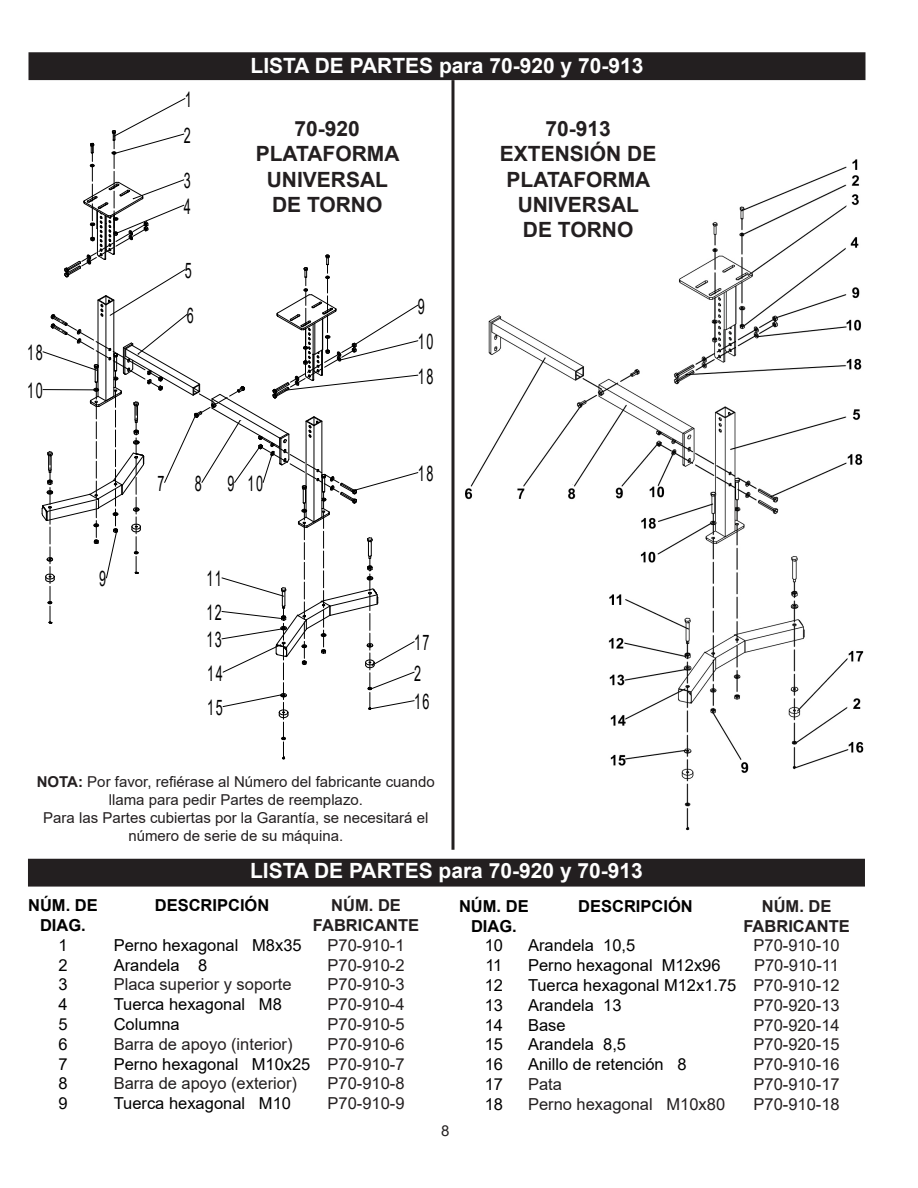
<style>
.page{position:relative;width:918px;height:1188px;background:#fff}
.page>*{position:absolute;margin:0;border:0;box-sizing:border-box;transform-origin:0 0}
.t1{font:21.45px/35.5px "Arial";letter-spacing:.125em;color:#000;scale:.59 1}
.t2{font:700 21px "Arial";color:#231f20}
.t3{font:700 21px "Arial";color:#fff}
.t4{font:16.5px "Arial";color:#231f20}
.t5{font:16.5px "Arial";color:#000}
.t6{font:700 16.5px/19.8px "Arial";color:#000;text-align:center}
.t7{font:700 16.5px "Arial";color:#231f20}
.t8{font:15px/18px "Arial";color:#231f20;text-align:center}
.s1{font-weight:700}
</style>
<div class="page">
<svg style="left:42px;top:98px;width:377px;height:661px"></svg>
<div style="left:29px;top:860px;width:835px;height:26px;background:#231f20"></div>
<div style="left:28px;top:859px;width:837px;height:28px;border:2px solid #231f20"></div>
<div style="left:29px;top:53px;width:836px;height:26px;background:#231f20"></div>
<div style="left:28px;top:52px;width:837px;height:28px;border:2px solid #231f20"></div>
<img style="left:465px;top:159px;width:399px;height:672px">
<hr style="left:451px;top:80px;width:3px;height:770px;background:#231f20">
<p class="t1" style="left:27px;top:335px;width:28px">18</p>
<p class="t1" style="left:27px;top:373px;width:28px">10</p>
<p class="t1" style="left:184px;top:82px;width:15px">1<br>2</p>
<p class="t1" style="left:184px;top:168px;width:13px;line-height:25.3px">3<br>4</p>
<p class="t1" style="left:185px;top:248px;width:17px;line-height:44.8px">5<br>6</p>
<p class="t3" style="left:251px;top:51px;width:394px">LISTA DE PARTES para 70-920 y 70-913</p>
<p class="t2" style="left:295px;top:114px;width:67px">70-920</p>
<p class="t2" style="left:256px;top:139px;width:145px">PLATAFORMA</p>
<p class="t2" style="left:267px;top:164px;width:123px">UNIVERSAL</p>
<p class="t2" style="left:272px;top:190px;width:112px">DE TORNO</p>
<p class="t1" style="left:418px;top:288px;width:28px">9<br>10</p>
<p class="t1" style="left:418px;top:358px;width:28px">18</p>
<p class="t2" style="left:545px;top:114px;width:67px">70-913</p>
<p class="t2" style="left:500px;top:139px;width:158px">EXTENSIÓN DE</p>
<p class="t2" style="left:507px;top:164px;width:145px">PLATAFORMA</p>
<p class="t2" style="left:518px;top:190px;width:123px">UNIVERSAL</p>
<p class="t2" style="left:523px;top:215px;width:112px">DE TORNO</p>
<p class="t1" style="left:158px;top:465px;width:13px">7</p>
<p class="t1" style="left:195px;top:465px;width:117px">8 910</p>
<p class="t1" style="left:418px;top:456px;width:28px">18</p>
<p class="t1" style="left:99px;top:561px;width:13px">9</p>
<p class="t1" style="left:206px;top:562px;width:28px;line-height:33.6px">11<br>12</p>
<p class="t1" style="left:206px;top:623px;width:29px;line-height:33.9px;text-align:justify">13<br>14<br>15</p>
<p class="t1" style="left:414px;top:625px;width:28px">17</p>
<p class="t1" style="left:414px;top:655px;width:13px">2</p>
<p class="t1" style="left:414px;top:684px;width:28px">16</p>
<p class="t8" style="left:37px;top:773px;width:400px"><span class="s1">NOTA:</span> Por favor, refiérase al Número del fabricante cuando llama para pedir Partes de reemplazo.</p>
<p class="t8" style="left:43px;top:809px;width:387px">Para las Partes cubiertas por la Garantía, se necesitará el número de serie de su máquina.</p>
<p class="t6" style="left:28px;top:896px;width:71px">NÚM. DE<br>DIAG.</p>
<p class="t5" style="left:58px;top:934px;width:11px">1</p>
<p class="t5" style="left:58px;top:954px;width:11px">2</p>
<p class="t5" style="left:58px;top:973px;width:11px">3</p>
<p class="t5" style="left:58px;top:993px;width:11px">4</p>
<p class="t5" style="left:58px;top:1013px;width:11px">5</p>
<p class="t5" style="left:58px;top:1033px;width:11px">6</p>
<p class="t5" style="left:58px;top:1053px;width:11px">7</p>
<p class="t5" style="left:58px;top:1072px;width:11px">8</p>
<p class="t5" style="left:58px;top:1092px;width:11px">9</p>
<p class="t3" style="left:250px;top:856px;width:394px">LISTA DE PARTES para 70-920 y 70-913</p>
<p class="t6" style="left:155px;top:896px;width:116px">DESCRIPCIÓN</p>
<p class="t5" style="left:114px;top:934px;width:190px">Perno hexagonal M8x35</p>
<p class="t5" style="left:114px;top:954px;width:95px">Arandela 8</p>
<p class="t4" style="left:114px;top:973px;width:179px">Placa superior y soporte</p>
<p class="t5" style="left:114px;top:993px;width:170px">Tuerca hexagonal M8</p>
<p class="t5" style="left:114px;top:1013px;width:68px">Columna</p>
<p class="t4" style="left:114px;top:1033px;width:180px">Barra de apoyo (interior)</p>
<p class="t5" style="left:114px;top:1053px;width:198px">Perno hexagonal M10x25</p>
<p class="t4" style="left:114px;top:1072px;width:185px">Barra de apoyo (exterior)</p>
<p class="t5" style="left:114px;top:1092px;width:179px">Tuerca hexagonal M10</p>
<p class="t7" style="left:331px;top:894px;width:71px">NÚM. DE</p>
<p class="t7" style="left:313px;top:914px;width:108px">FABRICANTE</p>
<p class="t4" style="left:328px;top:934px;width:79px">P70-910-1</p>
<p class="t4" style="left:328px;top:954px;width:79px">P70-910-2</p>
<p class="t4" style="left:328px;top:973px;width:79px">P70-910-3</p>
<p class="t4" style="left:328px;top:993px;width:79px">P70-910-4</p>
<p class="t4" style="left:328px;top:1013px;width:79px">P70-910-5</p>
<p class="t4" style="left:328px;top:1033px;width:79px">P70-910-6</p>
<p class="t4" style="left:328px;top:1053px;width:79px">P70-910-7</p>
<p class="t4" style="left:328px;top:1072px;width:79px">P70-910-8</p>
<p class="t4" style="left:328px;top:1092px;width:79px">P70-910-9</p>
<p class="t8" style="left:441px;top:1122px;width:10px">8</p>
<p class="t6" style="left:459px;top:896px;width:71px">NÚM. DE<br>DIAG.</p>
<p class="t5" style="left:485px;top:934px;width:20px">10</p>
<p class="t5" style="left:485px;top:954px;width:19px">11</p>
<p class="t5" style="left:485px;top:974px;width:20px">12</p>
<p class="t5" style="left:485px;top:994px;width:20px">13</p>
<p class="t5" style="left:485px;top:1013px;width:20px">14</p>
<p class="t5" style="left:485px;top:1033px;width:20px">15</p>
<p class="t5" style="left:485px;top:1053px;width:20px">16</p>
<p class="t5" style="left:485px;top:1073px;width:20px">17</p>
<p class="t5" style="left:485px;top:1093px;width:20px">18</p>
<p class="t6" style="left:578px;top:896px;width:116px">DESCRIPCIÓN</p>
<p class="t5" style="left:528px;top:934px;width:109px">Arandela 10,5</p>
<p class="t5" style="left:528px;top:954px;width:194px">Perno hexagonal M12x96</p>
<p class="t5" style="left:528px;top:974px;width:210px">Tuerca hexagonal M12x1.75</p>
<p class="t5" style="left:528px;top:994px;width:95px">Arandela 13</p>
<p class="t5" style="left:528px;top:1013px;width:39px">Base</p>
<p class="t5" style="left:528px;top:1033px;width:100px">Arandela 8,5</p>
<p class="t5" style="left:528px;top:1053px;width:160px">Anillo de retención 8</p>
<p class="t4" style="left:528px;top:1073px;width:35px">Pata</p>
<p class="t4" style="left:528px;top:1093px;width:199px">Perno hexagonal M10x80</p>
<p class="t7" style="left:762px;top:894px;width:71px">NÚM. DE</p>
<p class="t7" style="left:743px;top:914px;width:108px">FABRICANTE</p>
<p class="t4" style="left:754px;top:934px;width:88px">P70-910-10</p>
<p class="t4" style="left:754px;top:954px;width:87px">P70-910-11</p>
<p class="t4" style="left:754px;top:974px;width:88px">P70-910-12</p>
<p class="t4" style="left:754px;top:994px;width:88px">P70-920-13</p>
<p class="t4" style="left:754px;top:1013px;width:88px">P70-920-14</p>
<p class="t4" style="left:754px;top:1033px;width:88px">P70-920-15</p>
<p class="t4" style="left:754px;top:1053px;width:88px">P70-910-16</p>
<p class="t4" style="left:754px;top:1073px;width:88px">P70-910-17</p>
<p class="t4" style="left:754px;top:1093px;width:88px">P70-910-18</p>
</div>
